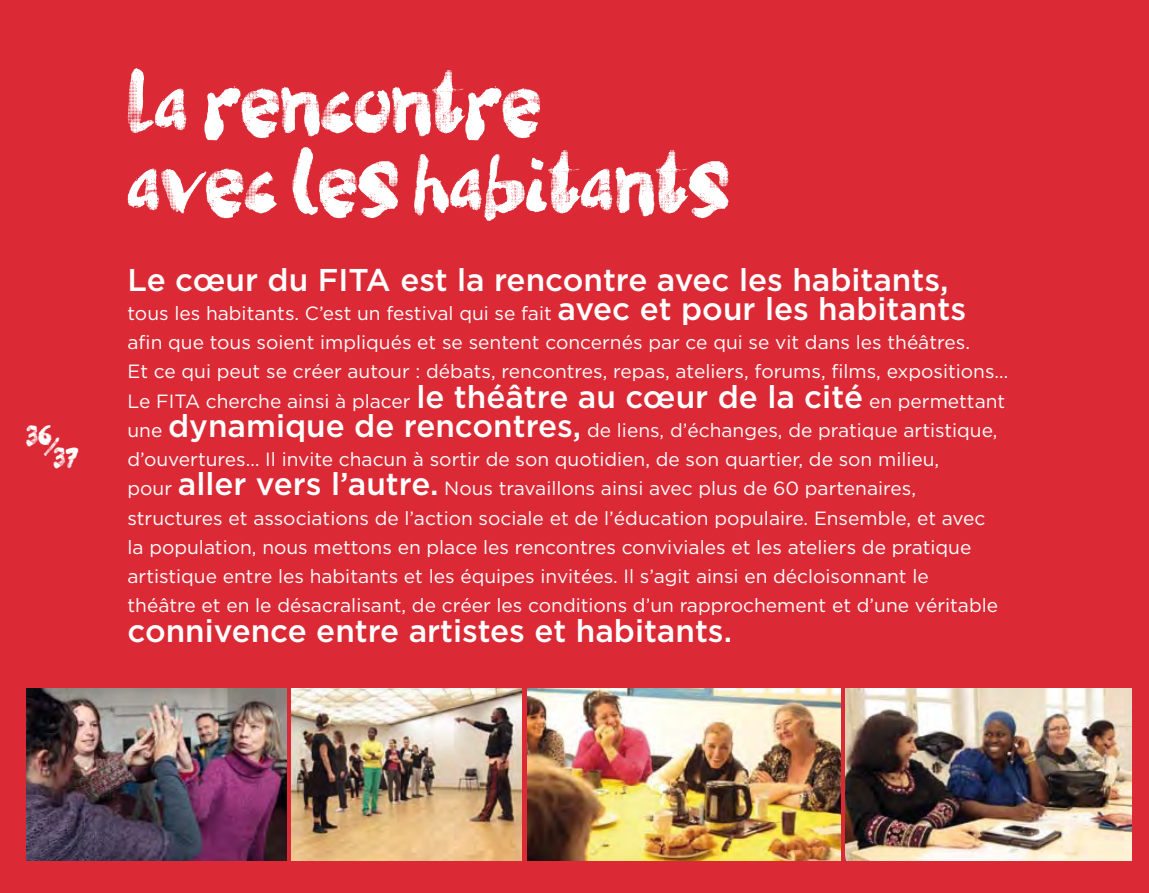
<style>
.page{position:relative;width:1149px;height:893px;background:#fff}
.page>*{position:absolute;margin:0;border:0;box-sizing:border-box;transform-origin:0 0}
.t1{font:60.75px/80.1px "Vif Argent";color:#fff}
.t2{font:500 31.5px "Gotham";color:#fff}
.t3{font:19.12px/29.2px "Gotham";color:#fff}
.t4{font:18px "Vif Argent";color:#fff}
.s1{font-weight:500;font-size:31.5px}
</style>
<div class="page">
<div style="left:0;top:0;width:1148px;height:893px;background:#db2a36"></div>
<img style="left:26px;top:689px;width:260px;height:172px">
<img style="left:527px;top:689px;width:312px;height:172px">
<img style="left:291px;top:689px;width:230px;height:172px">
<img style="left:845px;top:689px;width:285px;height:172px">
<p class="t4" style="left:26px;top:428px;width:27px">36</p>
<p class="t4" style="left:44px;top:439px;width:17px">/</p>
<p class="t4" style="left:53px;top:450px;width:27px">37</p>
<h1 class="t1" style="left:127px;top:72px;width:602px">La rencontre<br>avec les habitants</h1>
<h2 class="t2" style="left:127px;top:262px;width:822px">Le cœur du FITA est la rencontre avec les habitants,</h2>
<p class="t3" style="left:127px;top:298px;width:882px">tous les habitants. C’est un festival qui se fait <span class="s1">avec et pour les habitants<br></span>afin que tous soient impliqués et se sentent concernés par ce qui se vit dans les théâtres.<br>Et ce qui peut se créer autour : débats, rencontres, repas, ateliers, forums, films, expositions… Le FITA cherche ainsi à placer <span class="s1">le théâtre au cœur de la cité</span> en permettant une <span class="s1">dynamique de rencontres,</span> de liens, d’échanges, de pratique artistique, d’ouvertures… Il invite chacun à sortir de son quotidien, de son quartier, de son milieu,<br>pour <span class="s1">aller vers l’autre.</span> Nous travaillons ainsi avec plus de 60 partenaires, structures et associations de l’action sociale et de l’éducation populaire. Ensemble, et avec<br>la population, nous mettons en place les rencontres conviviales et les ateliers de pratique artistique entre les habitants et les équipes invitées. Il s’agit ainsi en décloisonnant le<br>théâtre et en le désacralisant, de créer les conditions d’un rapprochement et d’une véritable</p>
<h2 class="t2" style="left:127px;top:613px;width:606px">connivence entre artistes et habitants.</h2>
</div>
